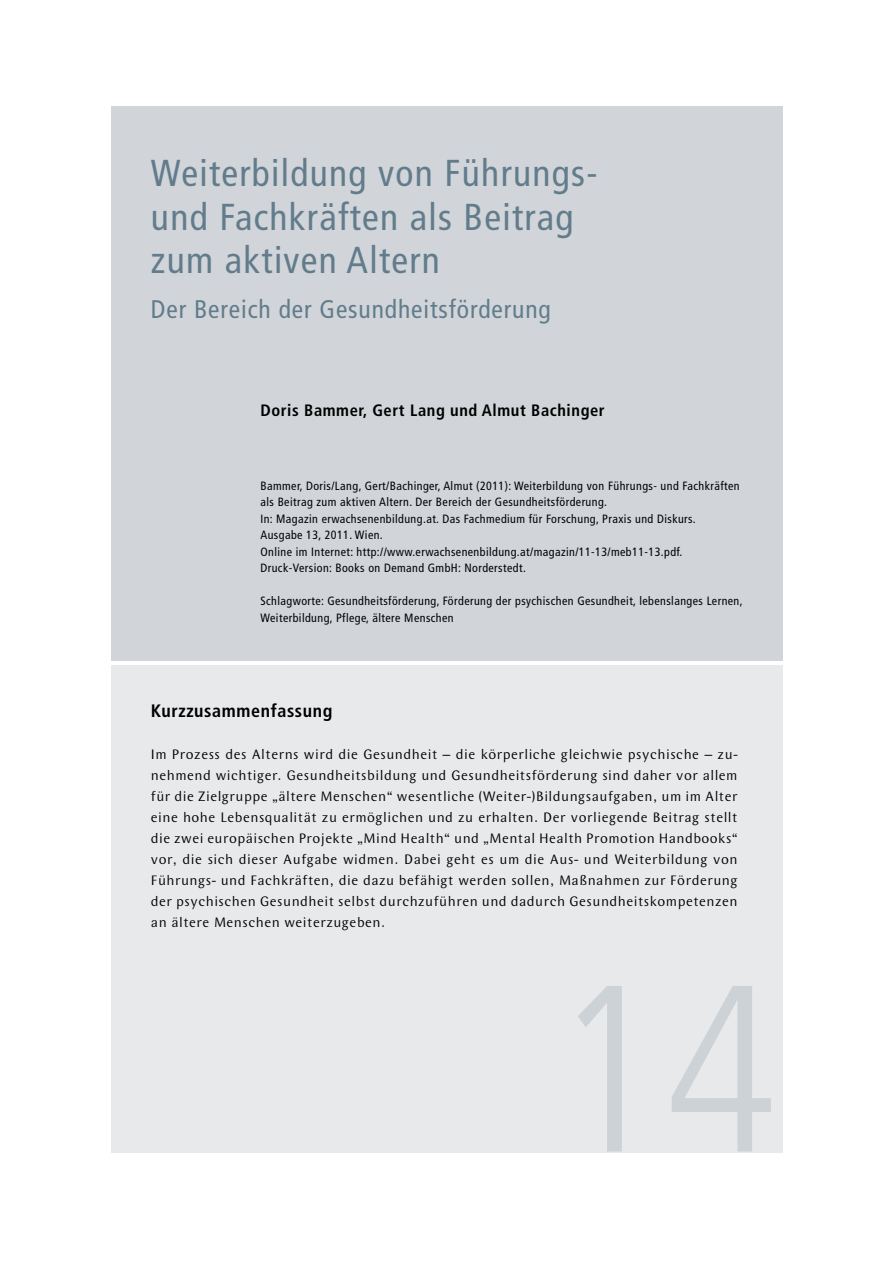
<style>
.page{position:relative;width:893px;height:1263px;background:#fff}
.page>*{position:absolute;margin:0;border:0;box-sizing:border-box;transform-origin:0 0}
.t1{font:300 condensed 237.3px "Frutiger LT Std";color:#cdd2d7}
.t2{font:condensed 37.5px/43.5px "Frutiger LT Std";letter-spacing:.035em;color:#627c8c}
.t3{font:condensed 25.5px "Frutiger LT Std";letter-spacing:.035em;color:#627c8c}
.t4{font:700 condensed 18px "Frutiger LT Std";letter-spacing:.035em;color:#000}
.t5{font:700 condensed 16.5px "Frutiger LT Std";letter-spacing:.035em;color:#000}
.t6{font:14.25px/21px "Wunderlich";letter-spacing:.035em;color:#000;text-align:justify}
.t7{font:condensed 12px/16.5px "Frutiger LT Std";letter-spacing:.035em;color:#000}
</style>
<div class="page">
<div style="left:111px;top:665px;width:671px;height:487px;background:#e8e9eb"></div>
<div style="left:111px;top:106px;width:671px;height:555px;background:#d1d5d9"></div>
<h2 class="t2" style="left:151px;top:152px;width:448px">Weiterbildung von Führungs&shy;und Fachkräften als Beitrag zum aktiven Altern</h2>
<h3 class="t3" style="left:151px;top:294px;width:401px">Der Bereich der Gesundheitsförderung</h3>
<p class="t5" style="left:260px;top:400px;width:346px">Doris Bammer, Gert Lang und Almut Bachinger</p>
<p class="t7" style="left:260px;top:477px;width:481px">Bammer, Doris/Lang, Gert/Bachinger, Almut (2011): Weiterbildung von Führungs- und Fachkräften als Beitrag zum aktiven Altern. Der Bereich der Gesundheitsförderung.<br>In: Magazin erwachsenenbildung.at. Das Fachmedium für Forschung, Praxis und Diskurs.<br>Ausgabe 13, 2011. Wien.<br>Online im Internet: http://www.erwachsenenbildung.at/magazin/11-13/meb11-13.pdf.<br>Druck-Version: Books on Demand GmbH: Norderstedt.</p>
<p class="t7" style="left:260px;top:593px;width:484px">Schlagworte: Gesundheitsförderung, Förderung der psychischen Gesundheit, lebenslanges Lernen,<br>Weiterbildung, Pflege, ältere Menschen</p>
<p class="t4" style="left:151px;top:700px;width:183px">Kurzzusammenfassung</p>
<p class="t6" style="left:151px;top:744px;width:589px">Im Prozess des Alterns wird die Gesundheit – die körperliche gleichwie psychische – zu&shy;nehmend wichtiger. Gesundheitsbildung und Gesundheitsförderung sind daher vor allem für die Zielgruppe „ältere Menschen“ wesentliche (Weiter-)Bildungsaufgaben, um im Alter eine hohe Lebensqualität zu ermöglichen und zu erhalten. Der vorliegende Beitrag stellt die zwei europäischen Projekte „Mind Health“ und „Mental Health Promotion Handbooks“ vor, die sich dieser Aufgabe widmen. Dabei geht es um die Aus- und Weiterbildung von Führungs- und Fachkräften, die dazu befähigt werden sollen, Maßnahmen zur Förderung der psychischen Gesundheit selbst durchzuführen und dadurch Gesundheitskompetenzen an ältere Menschen weiterzugeben.</p>
<h1 class="t1" style="left:549px;top:935px;width:230px">14</h1>
</div>
